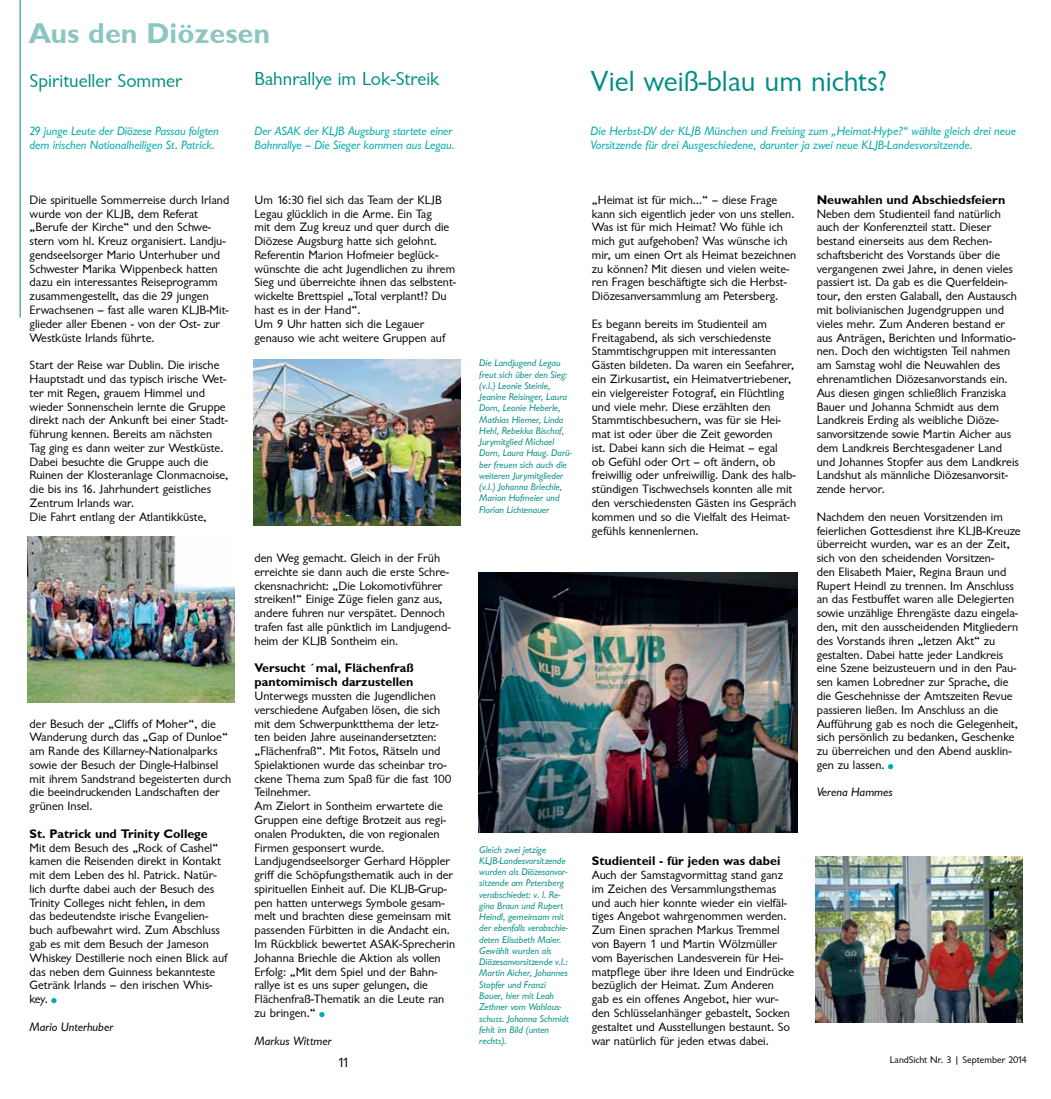
<style>
.page{position:relative;width:1051px;height:1099px;background:#fff}
.page>*{position:absolute;margin:0;border:0;box-sizing:border-box;transform-origin:0 0}
.t1{font:30px "Garrison Sans";color:#008e84}
.t2{font:28.75px "Garrison Sans BOLD";color:#8bc6c3}
.t3{font:19.38px "Garrison Sans";color:#008e84}
.t4{font:13.75px "Garrison Sans";color:#000}
.t5{font:12.5px/13.8px "Garrison Sans";color:#000}
.t6{font:12.5px/13.8px "Garrison Sans ITALIC";letter-spacing:-.005em;color:#00aaad}
.t7{font:12.5px/13.8px "Garrison Sans BOLD";color:#000}
.t8{font:12.5px "Garrison Sans ITALIC";color:#000}
.t9{font:10px/11.2px "Garrison Sans ITALIC";color:#008e84}
.t10{font:10px "Garrison Sans";color:#000}
.s1{font-size:18.75px;color:#00aaad}
</style>
<div class="page">
<hr style="left:20px;top:0;width:1px;height:317px;background:#008e84">
<img style="left:27px;top:536px;width:207px;height:166px">
<img style="left:253px;top:360px;width:207px;height:165px">
<img style="left:478px;top:572px;width:319px;height:260px">
<img style="left:815px;top:856px;width:207px;height:166px">
<h2 class="t2" style="left:29px;top:17px;width:243px">Aus den Diözesen</h2>
<h3 class="t3" style="left:254px;top:68px;width:187px">Bahnrallye im Lok-Streik</h3>
<p class="t6" style="left:254px;top:124px;width:202px">Der ASAK der KLJB Augsburg startete einer<br>Bahnrallye – Die Sieger kommen aus Legau.</p>
<h3 class="t3" style="left:30px;top:70px;width:154px">Spiritueller Sommer</h3>
<p class="t6" style="left:30px;top:124px;width:191px">29 junge Leute der Diözese Passau folgten dem irischen Nationalheiligen St. Patrick.</p>
<p class="t5" style="left:30px;top:193px;width:201px">Die spirituelle Sommerreise durch Irland wurde von der KLJB, dem Referat „Berufe der Kirche“ und den Schwe&shy;stern vom hl. Kreuz organisiert. Landju&shy;gendseelsorger Mario Unterhuber und Schwester Marika Wippenbeck hatten dazu ein interessantes Reiseprogramm zusammengestellt, das die 29 jungen Erwachsenen – fast alle waren KLJB-Mit&shy;glieder aller Ebenen - von der Ost- zur Westküste Irlands führte.</p>
<p class="t5" style="left:30px;top:358px;width:200px">Start der Reise war Dublin. Die irische Hauptstadt und das typisch irische Wet&shy;ter mit Regen, grauem Himmel und wieder Sonnenschein lernte die Gruppe direkt nach der Ankunft bei einer Stadt&shy;führung kennen. Bereits am nächsten Tag ging es dann weiter zur Westküste.<br>Dabei besuchte die Gruppe auch die Ruinen der Klosteranlage Clonmacnoise, die bis ins 16. Jahrhundert geistliches Zentrum Irlands war.<br>Die Fahrt entlang der Atlantikküste,</p>
<p class="t5" style="left:30px;top:716px;width:203px">der Besuch der „Cliffs of Moher“, die Wanderung durch das „Gap of Dunloe“ am Rande des Killarney-Nationalparks sowie der Besuch der Dingle-Halbinsel mit ihrem Sandstrand begeisterten durch die beeindruckenden Landschaften der grünen Insel.</p>
<p class="t7" style="left:30px;top:826px;width:180px">St. Patrick und Trinity College</p>
<p class="t5" style="left:30px;top:840px;width:199px">Mit dem Besuch des „Rock of Cashel“ kamen die Reisenden direkt in Kontakt mit dem Leben des hl. Patrick. Natür&shy;lich durfte dabei auch der Besuch des Trinity Colleges nicht fehlen, in dem<br>das bedeutendste irische Evangelien&shy;buch aufbewahrt wird. Zum Abschluss gab es mit dem Besuch der Jameson Whiskey Destillerie noch einen Blick auf das neben dem Guinness bekannteste Getränk Irlands – den irischen Whis&shy;key.<span class="s1">•</span></p>
<p class="t8" style="left:30px;top:1019px;width:85px">Mario Unterhuber</p>
<p class="t5" style="left:254px;top:193px;width:203px">Um 16:30 fiel sich das Team der KLJB Legau glücklich in die Arme. Ein Tag<br>mit dem Zug kreuz und quer durch die Diözese Augsburg hatte sich gelohnt.<br>Referentin Marion Hofmeier beglück&shy;wünschte die acht Jugendlichen zu ihrem Sieg und überreichte ihnen das selbstent&shy;wickelte Brettspiel „Total verplant!? Du hast es in der Hand“.<br>Um 9 Uhr hatten sich die Legauer genauso wie acht weitere Gruppen auf</p>
<p class="t5" style="left:254px;top:551px;width:197px">den Weg gemacht. Gleich in der Früh erreichte sie dann auch die erste Schre&shy;ckensnachricht: „Die Lokomotivführer streiken!“ Einige Züge fielen ganz aus, andere fuhren nur verspätet. Dennoch trafen fast alle pünktlich im Landjugend&shy;heim der KLJB Sontheim ein.</p>
<p class="t7" style="left:254px;top:661px;width:161px">Versucht ´mal, Flächenfraß pantomimisch darzustellen</p>
<p class="t5" style="left:254px;top:689px;width:202px">Unterwegs mussten die Jugendlichen verschiedene Aufgaben lösen, die sich mit dem Schwerpunktthema der letz&shy;ten beiden Jahre auseinandersetzten: „Flächenfraß“. Mit Fotos, Rätseln und Spielaktionen wurde das scheinbar tro&shy;ckene Thema zum Spaß für die fast 100<br>Teilnehmer.<br>Am Zielort in Sontheim erwartete die Gruppen eine deftige Brotzeit aus regi&shy;onalen Produkten, die von regionalen Firmen gesponsert wurde.<br>Landjugendseelsorger Gerhard Höppler griff die Schöpfungsthematik auch in der spirituellen Einheit auf. Die KLJB-Grup&shy;pen hatten unterwegs Symbole gesam&shy;melt und brachten diese gemeinsam mit passenden Fürbitten in die Andacht ein.<br>Im Rückblick bewertet ASAK-Sprecherin Johanna Briechle die Aktion als vollen Erfolg: „Mit dem Spiel und der Bahn&shy;rallye ist es uns super gelungen, die Flächenfraß-Thematik an die Leute ran zu bringen.“<span class="s1">•</span></p>
<p class="t8" style="left:254px;top:1033px;width:79px">Markus Wittmer</p>
<p class="t9" style="left:479px;top:357px;width:94px">Die Landjugend Legau freut sich über den Sieg: (v.l.) Leonie Steinle,<br>Jeanine Reisinger, Laura<br>Dorn, Leonie Heberle,<br>Mathias Hiemer, Linda<br>Hehl, Rebekka Bischof,<br>Jurymitglied Michael<br>Dorn, Laura Haug. Darü&shy;ber freuen sich auch die weiteren Jurymitglieder (v.l.) Johanna Briechle,<br>Marion Hofmeier und<br>Florian Lichtenauer</p>
<h1 class="t1" style="left:590px;top:65px;width:298px">Viel weiß-blau um nichts?</h1>
<p class="t6" style="left:590px;top:124px;width:427px">Die Herbst-DV der KLJB München und Freising zum „Heimat-Hype?“ wählte gleich drei neue<br>Vorsitzende für drei Ausgeschiedene, darunter ja zwei neue KLJB-Landesvorsitzende.</p>
<p class="t5" style="left:591px;top:193px;width:206px">„Heimat ist für mich…“ – diese Frage kann sich eigentlich jeder von uns stellen.<br>Was ist für mich Heimat? Wo fühle ich mich gut aufgehoben? Was wünsche ich mir, um einen Ort als Heimat bezeichnen zu können? Mit diesen und vielen weite&shy;ren Fragen beschäftigte sich die Herbst-Diözesanversammlung am Petersberg.</p>
<p class="t5" style="left:591px;top:317px;width:206px">Es begann bereits im Studienteil am Freitagabend, als sich verschiedenste Stammtischgruppen mit interessanten Gästen bildeten. Da waren ein Seefahrer, ein Zirkusartist, ein Heimatvertriebener, ein vielgereister Fotograf, ein Flüchtling und viele mehr. Diese erzählten den Stammtischbesuchern, was für sie Hei&shy;mat ist oder über die Zeit geworden<br>ist. Dabei kann sich die Heimat – egal<br>ob Gefühl oder Ort – oft ändern, ob freiwillig oder unfreiwillig. Dank des halb&shy;stündigen Tischwechsels konnten alle mit den verschiedensten Gästen ins Gespräch kommen und so die Vielfalt des Heimat&shy;gefühls kennenlernen.</p>
<p class="t7" style="left:816px;top:193px;width:190px">Neuwahlen und Abschiedsfeiern</p>
<p class="t5" style="left:816px;top:207px;width:204px">Neben dem Studienteil fand natürlich auch der Konferenzteil statt. Dieser bestand einerseits aus dem Rechen&shy;schaftsbericht des Vorstands über die vergangenen zwei Jahre, in denen vieles passiert ist. Da gab es die Querfeldein&shy;tour, den ersten Galaball, den Austausch mit bolivianischen Jugendgruppen und vieles mehr. Zum Anderen bestand er aus Anträgen, Berichten und Informatio&shy;nen. Doch den wichtigsten Teil nahmen am Samstag wohl die Neuwahlen des ehrenamtlichen Diözesanvorstands ein.<br>Aus diesen gingen schließlich Franziska Bauer und Johanna Schmidt aus dem Landkreis Erding als weibliche Diöze&shy;sanvorsitzende sowie Martin Aicher aus dem Landkreis Berchtesgadener Land und Johannes Stopfer aus dem Landkreis Landshut als männliche Diözesanvorsit&shy;zende hervor.</p>
<p class="t5" style="left:816px;top:510px;width:205px">Nachdem den neuen Vorsitzenden im feierlichen Gottesdienst ihre KLJB-Kreuze überreicht wurden, war es an der Zeit, sich von den scheidenden Vorsitzen-<br>den Elisabeth Maier, Regina Braun und Rupert Heindl zu trennen. Im Anschluss an das Festbuffet waren alle Delegierten sowie unzählige Ehrengäste dazu eingela&shy;den, mit den ausscheidenden Mitgliedern des Vorstands ihren „letzen Akt“ zu gestalten. Dabei hatte jeder Landkreis eine Szene beizusteuern und in den Pau&shy;sen kamen Lobredner zur Sprache, die die Geschehnisse der Amtszeiten Revue passieren ließen. Im Anschluss an die Aufführung gab es noch die Gelegenheit, sich persönlich zu bedanken, Geschenke zu überreichen und den Abend ausklin&shy;gen zu lassen.<span class="s1">•</span></p>
<p class="t8" style="left:816px;top:785px;width:77px">Verena Hammes</p>
<p class="t9" style="left:479px;top:843px;width:91px">Gleich zwei jetzige<br>KLJB-Landesvorsitzende wurden als Diözesanvor&shy;sitzende am Petersberg verabschiedet: v. l. Re&shy;gina Braun und Rupert<br>Heindl, gemeinsam mit der ebenfalls verabschie&shy;deten Elisabeth Maier.<br>Gewählt wurden als<br>Diözesanvorsitzende v.l.:<br>Martin Aicher, Johannes<br>Stopfer und Franzi<br>Bauer, hier mit Leah<br>Zethner vom Wahlaus&shy;schuss. Johanna Schmidt fehlt im Bild (unten rechts).</p>
<p class="t7" style="left:591px;top:854px;width:190px">Studienteil - für jeden was dabei</p>
<p class="t5" style="left:591px;top:868px;width:204px">Auch der Samstagvormittag stand ganz im Zeichen des Versammlungsthemas und auch hier konnte wieder ein vielfäl&shy;tiges Angebot wahrgenommen werden.<br>Zum Einen sprachen Markus Tremmel von Bayern 1 und Martin Wölzmüller vom Bayerischen Landesverein für Hei&shy;matpflege über ihre Ideen und Eindrücke bezüglich der Heimat. Zum Anderen gab es ein offenes Angebot, hier wur&shy;den Schlüsselanhänger gebastelt, Socken gestaltet und Ausstellungen bestaunt. So war natürlich für jeden etwas dabei.</p>
<p class="t4" style="left:337px;top:1055px;width:14px">11</p>
<p class="t10" style="left:889px;top:1054px;width:138px">LandSicht Nr. 3 | September 2014</p>
</div>
